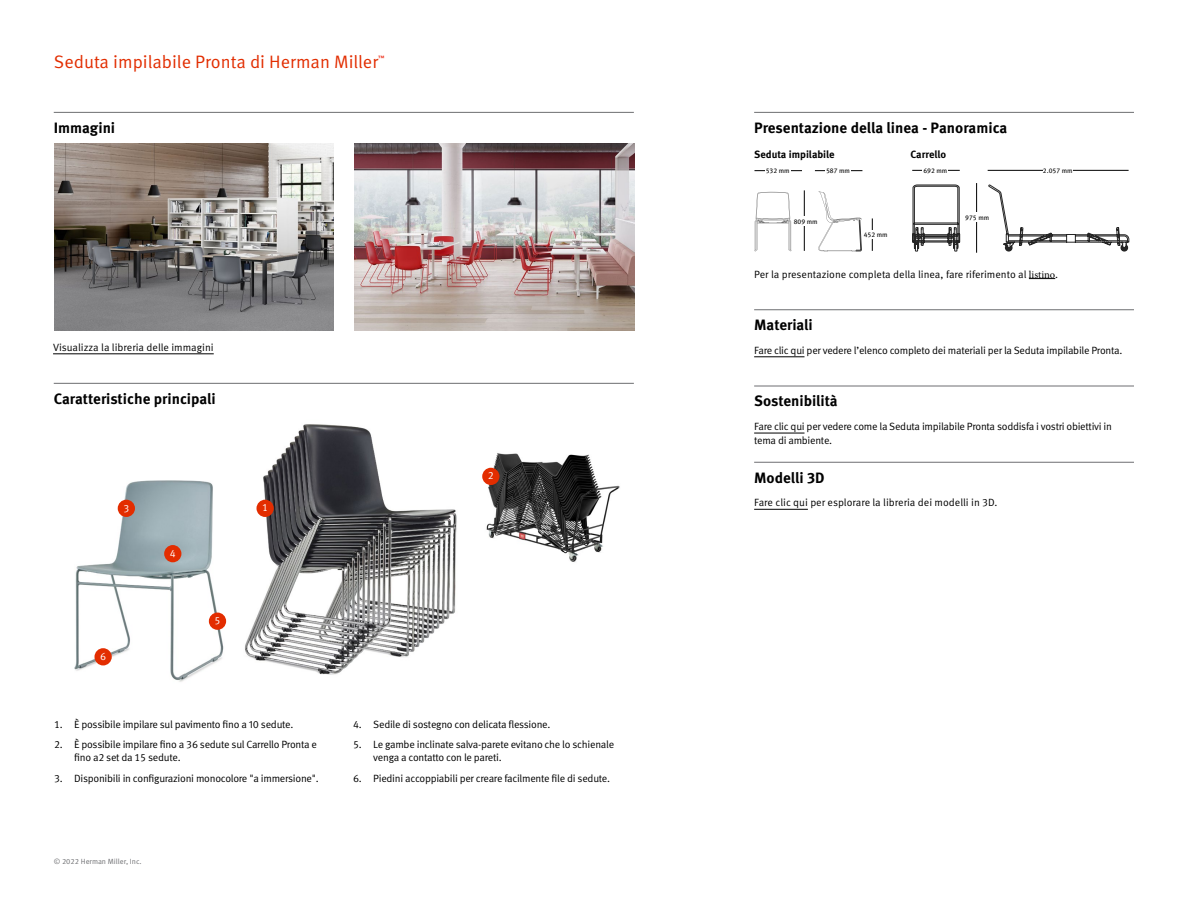
<style>
.page{position:relative;width:1188px;height:918px;background:#fff}
.page>*{position:absolute;margin:0;border:0;box-sizing:border-box;transform-origin:0 0}
.t1{font:18px "Meta OT Norm";color:#e22d00}
.t2{font:700 15px "Meta OT";color:#000}
.t3{font:10.5px/13.5px "Meta OT Norm";letter-spacing:-.025em;color:#000}
.t4{font:10.5px "Meta OT Norm";color:#000}
.t5{font:700 10.5px "Meta OT";color:#000}
.t6{font:10.5px "Meta OT Norm";color:#fff}
.t7{font:7.5px "Meta OT Norm";color:#6d6e71}
.ab_callout_dimension{font:6.75px "Meta OT";color:#000}
.t8{font:700 6.15px "Meta OT";color:#ee3824}
.s1{font-family:"Minion Pro"}
</style>
<div class="page">
<hr style="left:754px;top:112px;width:380px;height:1px;background:#6d6e71">
<hr style="left:54px;top:112px;width:580px;height:1px;background:#6d6e71">
<hr style="left:54px;top:383px;width:580px;height:1px;background:#6d6e71">
<img style="left:485px;top:453px;width:135px;height:109px">
<img style="left:74px;top:480px;width:153px;height:202px">
<hr style="left:754px;top:309px;width:380px;height:1px;background:#6d6e71">
<hr style="left:754px;top:386px;width:380px;height:1px;background:#6d6e71">
<hr style="left:754px;top:462px;width:380px;height:1px;background:#6d6e71">
<hr style="left:754px;top:357px;width:51px;height:1px;background:#000">
<hr style="left:754px;top:433px;width:51px;height:1px;background:#000">
<hr style="left:754px;top:509px;width:54px;height:1px;background:#000">
<img style="left:245px;top:424px;width:212px;height:251px">
<svg style="left:1029px;top:278px;width:26px;height:1px"></svg>
<hr style="left:53px;top:354px;width:161px;height:1px;background:#000">
<img style="left:54px;top:144px;width:280px;height:186px">
<img style="left:355px;top:144px;width:279px;height:186px">
<svg style="left:755px;top:192px;width:36px;height:59px"></svg>
<svg style="left:818px;top:192px;width:44px;height:60px"></svg>
<hr style="left:754px;top:170px;width:48px;height:1px;background:#000">
<hr style="left:815px;top:170px;width:47px;height:1px;background:#000">
<div style="left:765px;top:166px;width:25px;height:9px;background:#fff"></div>
<div style="left:825px;top:166px;width:26px;height:9px;background:#fff"></div>
<hr style="left:872px;top:218px;width:1px;height:33px;background:#000">
<hr style="left:804px;top:190px;width:1px;height:61px;background:#000">
<div style="left:863px;top:230px;width:25px;height:9px;background:#fff"></div>
<div style="left:793px;top:217px;width:26px;height:9px;background:#fff"></div>
<div style="left:256px;top:500px;width:18px;height:17px;background:#e32d00;border-radius:50%"></div>
<div style="left:482px;top:468px;width:17px;height:17px;background:#e32d00;border-radius:50%"></div>
<div style="left:118px;top:500px;width:17px;height:17px;background:#e32d00;border-radius:50%"></div>
<div style="left:164px;top:545px;width:17px;height:17px;background:#e32d00;border-radius:50%"></div>
<div style="left:209px;top:613px;width:17px;height:17px;background:#e32d00;border-radius:50%"></div>
<div style="left:95px;top:648px;width:17px;height:17px;background:#e32d00;border-radius:50%"></div>
<svg style="left:912px;top:185px;width:49px;height:66px"></svg>
<hr style="left:912px;top:170px;width:48px;height:1px;background:#000">
<hr style="left:988px;top:170px;width:141px;height:1px;background:#000">
<div style="left:923px;top:166px;width:25px;height:9px;background:#fff"></div>
<div style="left:1043px;top:166px;width:30px;height:9px;background:#fff"></div>
<hr style="left:976px;top:183px;width:1px;height:70px;background:#000">
<div style="left:964px;top:213px;width:26px;height:9px;background:#fff"></div>
<svg style="left:989px;top:185px;width:140px;height:66px"></svg>
<p class="t1" style="left:54px;top:50px;width:326px">Seduta impilabile Pronta di Herman Miller</p>
<p class="t8" style="left:378px;top:53px;width:8px">™</p>
<h2 class="t2" style="left:54px;top:118px;width:63px">Immagini</h2>
<h2 class="t2" style="left:754px;top:118px;width:255px">Presentazione della linea - Panoramica</h2>
<p class="t5" style="left:754px;top:148px;width:82px">Seduta impilabile</p>
<p class="ab_callout_dimension" style="left:766px;top:167px;width:25px">532 mm</p>
<p class="ab_callout_dimension" style="left:826px;top:167px;width:25px">587 mm</p>
<p class="ab_callout_dimension" style="left:794px;top:218px;width:25px">809 mm</p>
<p class="ab_callout_dimension" style="left:864px;top:230px;width:25px">452 mm</p>
<p class="t5" style="left:910px;top:147px;width:37px">Carrello</p>
<p class="ab_callout_dimension" style="left:923px;top:166px;width:25px">692 mm</p>
<p class="ab_callout_dimension" style="left:1043px;top:166px;width:31px">2.057 mm</p>
<p class="ab_callout_dimension" style="left:965px;top:214px;width:25px">975 mm</p>
<p class="t4" style="left:754px;top:268px;width:306px">Per la presentazione completa della linea, fare riferimento al <span class="s1">listino</span>.</p>
<p class="t4" style="left:53px;top:341px;width:162px">Visualizza la libreria delle immagini</p>
<h2 class="t2" style="left:54px;top:389px;width:164px">Caratteristiche principali</h2>
<p class="t6" style="left:123px;top:502px;width:7px">3</p>
<p class="t6" style="left:100px;top:650px;width:7px">6</p>
<p class="t6" style="left:170px;top:547px;width:7px">4</p>
<p class="t6" style="left:215px;top:614px;width:7px">5</p>
<p class="t6" style="left:262px;top:501px;width:7px">1</p>
<p class="t3" style="left:54px;top:717px;width:241px">1. È possibile impilare sul pavimento fino a 10 sedute.</p>
<p class="t3" style="left:74px;top:738px;width:244px;text-indent:-20px">2. È possibile impilare fino a 36 sedute sul Carrello Pronta e fino a2 set da 15 sedute.</p>
<p class="t3" style="left:54px;top:771px;width:266px">3. Disponibili in configurazioni monocolore "a immersione".</p>
<p class="t7" style="left:54px;top:857px;width:90px">© 2022 Herman Miller, Inc.</p>
<p class="t6" style="left:488px;top:469px;width:7px">2</p>
<p class="t3" style="left:353px;top:717px;width:199px">4. Sedile di sostegno con delicata flessione.</p>
<p class="t3" style="left:373px;top:738px;width:242px;text-indent:-20px">5. Le gambe inclinate salva-parete evitano che lo schienale venga a contatto con le pareti.</p>
<p class="t3" style="left:353px;top:771px;width:259px">6. Piedini accoppiabili per creare facilmente file di sedute.</p>
<p class="t2" style="left:754px;top:315px;width:60px">Materiali</p>
<p class="t3" style="left:754px;top:344px;width:370px">Fare clic qui per vedere l’elenco completo dei materiali per la Seduta impilabile Pronta.</p>
<p class="t2" style="left:754px;top:392px;width:85px">Sostenibilità</p>
<p class="t3" style="left:754px;top:420px;width:359px">Fare clic qui per vedere come la Seduta impilabile Pronta soddisfa i vostri obiettivi in tema di ambiente.</p>
<p class="t2" style="left:754px;top:468px;width:72px">Modelli 3D</p>
<p class="t4" style="left:754px;top:496px;width:245px">Fare clic qui per esplorare la libreria dei modelli in 3D.</p>
</div>
